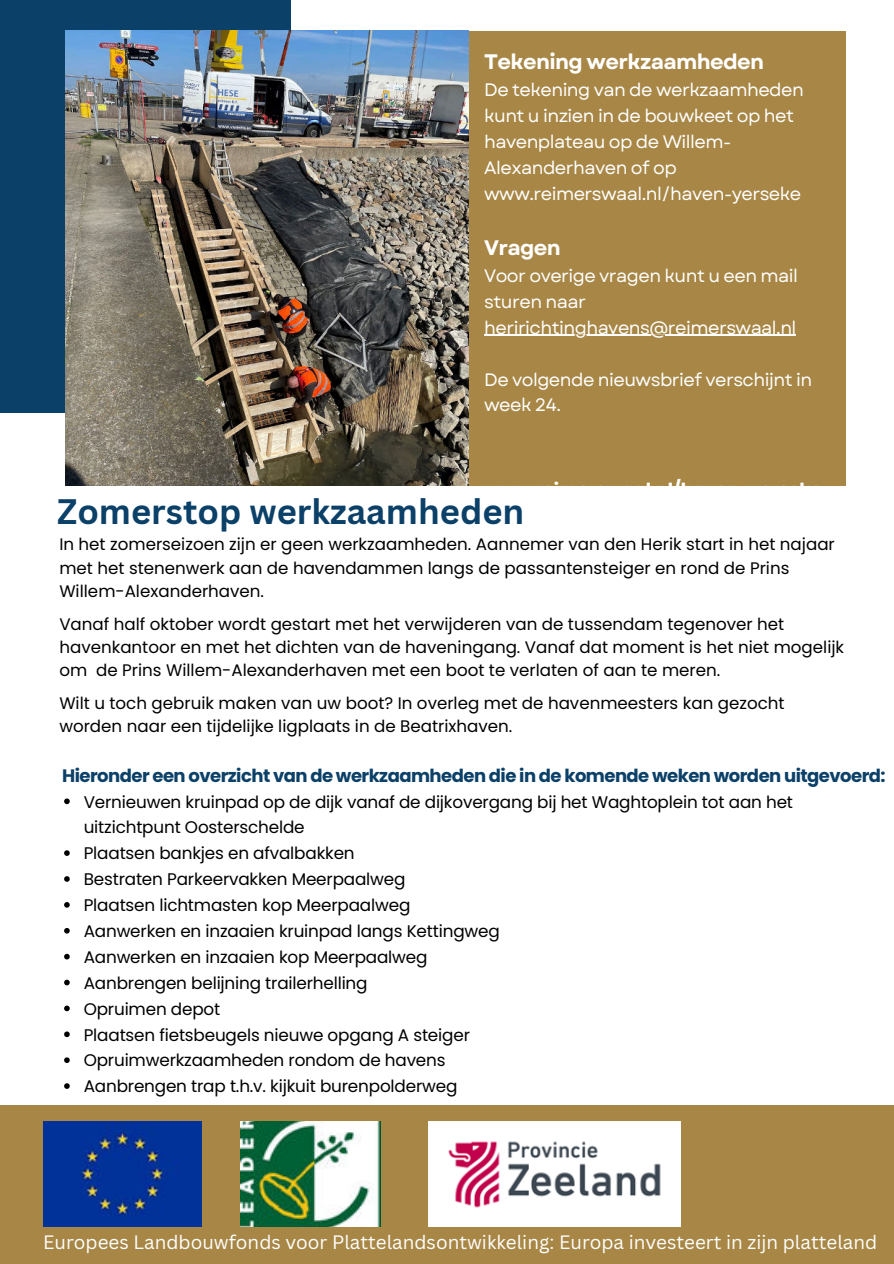
<style>
.page{position:relative;width:894px;height:1264px;background:#fff}
.page>*{position:absolute;margin:0;border:0;box-sizing:border-box;transform-origin:0 0}
.t1{font:700 34.5px "Canva Sans";color:#0b4068}
.t2{font:700 21px "Garet";letter-spacing:-.03em;color:#fff}
.t3{font:18.9px "Canva Sans";color:#fff}
.t4{font:18px/25.8px "Garet";letter-spacing:-.03em;color:#fff}
.t5{font:700 18px "Poppins";letter-spacing:-.03em;color:#0b4068}
.t6{font:16.8px/26px "Poppins";letter-spacing:-.01em;color:#000}
.t7{font:16.65px/23.1px "Poppins";color:#000}
</style>
<div class="page">
<div style="left:468px;top:31px;width:377px;height:454px;background:#a88746"></div>
<div style="left:0;top:0;width:290px;height:413px;background:#0b4068"></div>
<div style="left:0;top:1104px;width:893px;height:159px;background:#a88746"></div>
<img style="left:66px;top:31px;width:403px;height:454px">
<hr style="left:484px;top:335px;width:311px;height:1px;background:#fff">
<svg style="left:64px;top:798px;width:6px;height:6px"></svg>
<svg style="left:64px;top:850px;width:6px;height:5px"></svg>
<svg style="left:64px;top:876px;width:6px;height:5px"></svg>
<svg style="left:64px;top:902px;width:6px;height:5px"></svg>
<svg style="left:64px;top:928px;width:6px;height:5px"></svg>
<svg style="left:64px;top:953px;width:6px;height:6px"></svg>
<svg style="left:64px;top:979px;width:6px;height:6px"></svg>
<svg style="left:64px;top:1005px;width:6px;height:6px"></svg>
<svg style="left:64px;top:1031px;width:6px;height:6px"></svg>
<svg style="left:64px;top:1057px;width:6px;height:5px"></svg>
<svg style="left:64px;top:1083px;width:6px;height:5px"></svg>
<img style="left:43px;top:1121px;width:159px;height:105px">
<img style="left:241px;top:1121px;width:139px;height:105px">
<img style="left:428px;top:1121px;width:252px;height:105px">
<p class="t2" style="left:484px;top:49px;width:281px">Tekening werkzaamheden</p>
<p class="t4" style="left:484px;top:78px;width:321px">De tekening van de werkzaamheden kunt u inzien in de bouwkeet op het havenplateau op de Willem-<br>Alexanderhaven of op www.reimerswaal.nl/haven-yerseke</p>
<p class="t2" style="left:484px;top:234px;width:78px">Vragen</p>
<p class="t4" style="left:484px;top:263px;width:315px">Voor overige vragen kunt u een mail sturen naar heririchtinghavens@reimerswaal.nl</p>
<p class="t4" style="left:484px;top:367px;width:329px">De volgende nieuwsbrief verschijnt in week 24.</p>
<h1 class="t1" style="left:57px;top:490px;width:468px">Zomerstop werkzaamheden</h1>
<p class="t7" style="left:59px;top:533px;width:776px">In het zomerseizoen zijn er geen werkzaamheden. Aannemer van den Herik start in het najaar met het stenenwerk aan de havendammen langs de passantensteiger en rond de Prins<br>Willem-Alexanderhaven.</p>
<p class="t7" style="left:59px;top:612px;width:786px">Vanaf half oktober wordt gestart met het verwijderen van de tussendam tegenover het havenkantoor en met het dichten van de haveningang. Vanaf dat moment is het niet mogelijk om de Prins Willem-Alexanderhaven met een boot te verlaten of aan te meren.</p>
<p class="t7" style="left:59px;top:692px;width:726px">Wilt u toch gebruik maken van uw boot? In overleg met de havenmeesters kan gezocht worden naar een tijdelijke ligplaats in de Beatrixhaven.</p>
<p class="t5" style="left:62px;top:765px;width:824px">Hieronder een overzicht van de werkzaamheden die in de komende weken worden uitgevoerd:</p>
<p class="t6" style="left:84px;top:788px;width:710px">Vernieuwen kruinpad op de dijk vanaf de dijkovergang bij het Waghtoplein tot aan het uitzichtpunt Oosterschelde<br>Plaatsen bankjes en afvalbakken<br>Bestraten Parkeervakken Meerpaalweg<br>Plaatsen lichtmasten kop Meerpaalweg<br>Aanwerken en inzaaien kruinpad langs Kettingweg<br>Aanwerken en inzaaien kop Meerpaalweg<br>Aanbrengen belijning trailerhelling<br>Opruimen depot<br>Plaatsen fietsbeugels nieuwe opgang A steiger<br>Opruimwerkzaamheden rondom de havens<br>Aanbrengen trap t.h.v. kijkuit burenpolderweg</p>
<p class="t3" style="left:43px;top:1230px;width:835px">Europees Landbouwfonds voor Plattelandsontwikkeling: Europa investeert in zijn platteland</p>
</div>
